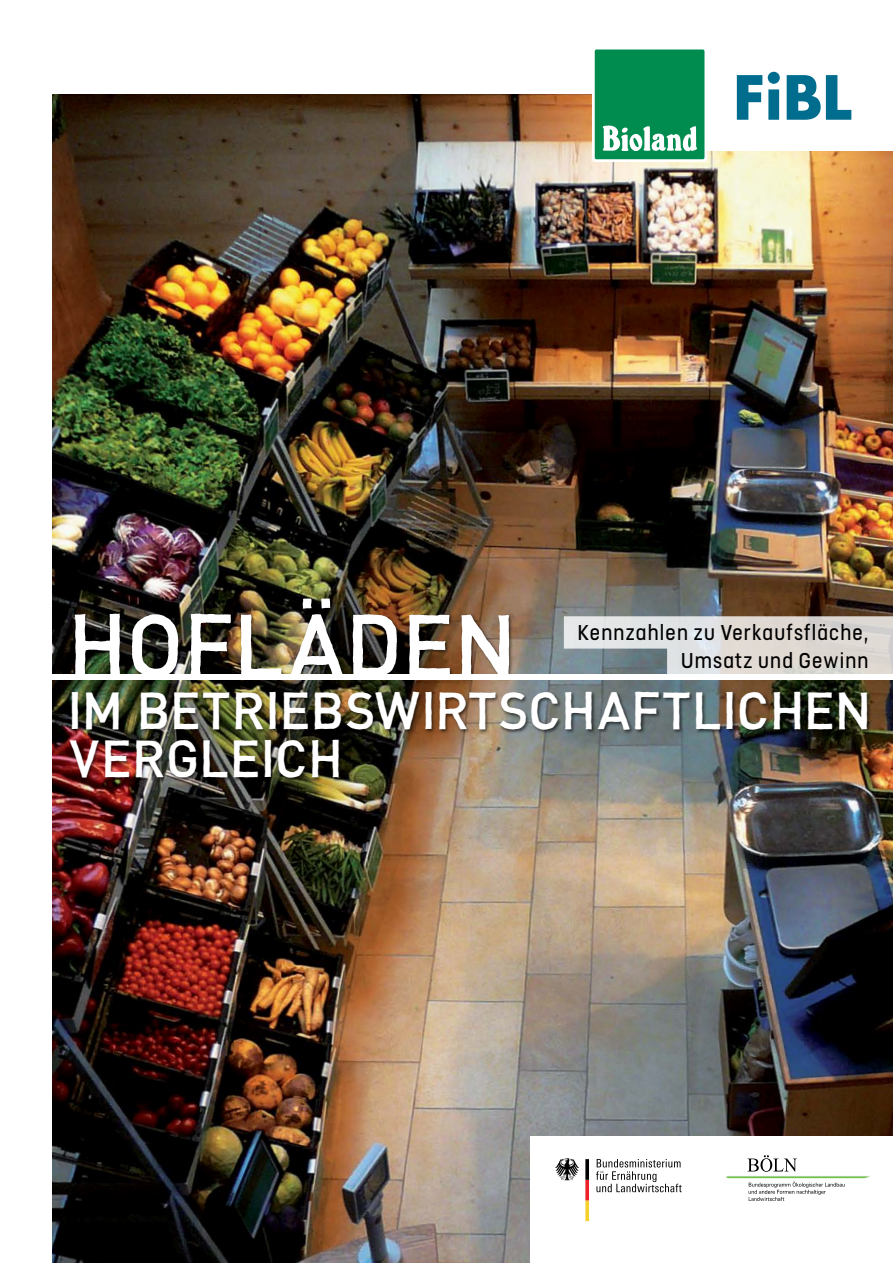
<style>
.page{position:relative;width:893px;height:1263px;background:#fff}
.page>*{position:absolute;margin:0;border:0;box-sizing:border-box;transform-origin:0 0}
.t1{font:500 82.5px "Bio Din";letter-spacing:.01em;color:#fff}
.t2{font:500 48.6px/48px "Bio Din";letter-spacing:.01em;color:#fff}
.t3{font:24px/28.5px "FS Dillon";letter-spacing:.05em;color:#000;text-align:right}
</style>
<div class="page">
<img style="left:52px;top:95px;width:841px;height:1168px">
<div style="left:69px;top:597px;width:802px;height:186px;background:#000;opacity:.6"></div>
<div style="left:597px;top:0;width:296px;height:151px;background:#fff"></div>
<svg style="left:592px;top:47px;width:115px;height:115px"></svg>
<div style="left:595px;top:49px;width:109px;height:110px;background:#008c4f;border-radius:2px"></div>
<svg style="left:602px;top:125px;width:95px;height:27px"></svg>
<div style="left:51px;top:674px;width:842px;height:5px;background:#fff"></div>
<svg style="left:737px;top:72px;width:114px;height:48px"></svg>
<div style="left:531px;top:1136px;width:362px;height:127px;background:#fff"></div>
<svg style="left:555px;top:1158px;width:24px;height:22px"></svg>
<svg style="left:585px;top:1159px;width:4px;height:62px"></svg>
<svg style="left:596px;top:1159px;width:86px;height:33px"></svg>
<img style="left:726px;top:1175px;width:144px;height:26px">
<img style="left:749px;top:1182px;width:87px;height:5px">
<svg style="left:837px;top:1183px;width:8px;height:4px"></svg>
<img style="left:754px;top:1190px;width:71px;height:5px">
<img style="left:749px;top:1197px;width:35px;height:4px">
<img style="left:747px;top:1155px;width:50px;height:17px">
<svg style="left:564px;top:616px;width:329px;height:58px"></svg>
<h1 class="t1" style="left:68px;top:598px;width:448px">HOFLÄDEN</h1>
<h2 class="t2" style="left:68px;top:686px;width:804px">IM BETRIEBSWIRTSCHAFTLICHEN<br>VERGLEICH</h2>
<p class="t3" style="left:578px;top:616px;width:292px">Kennzahlen zu Verkaufsfläche,<br>Umsatz und Gewinn</p>
</div>
